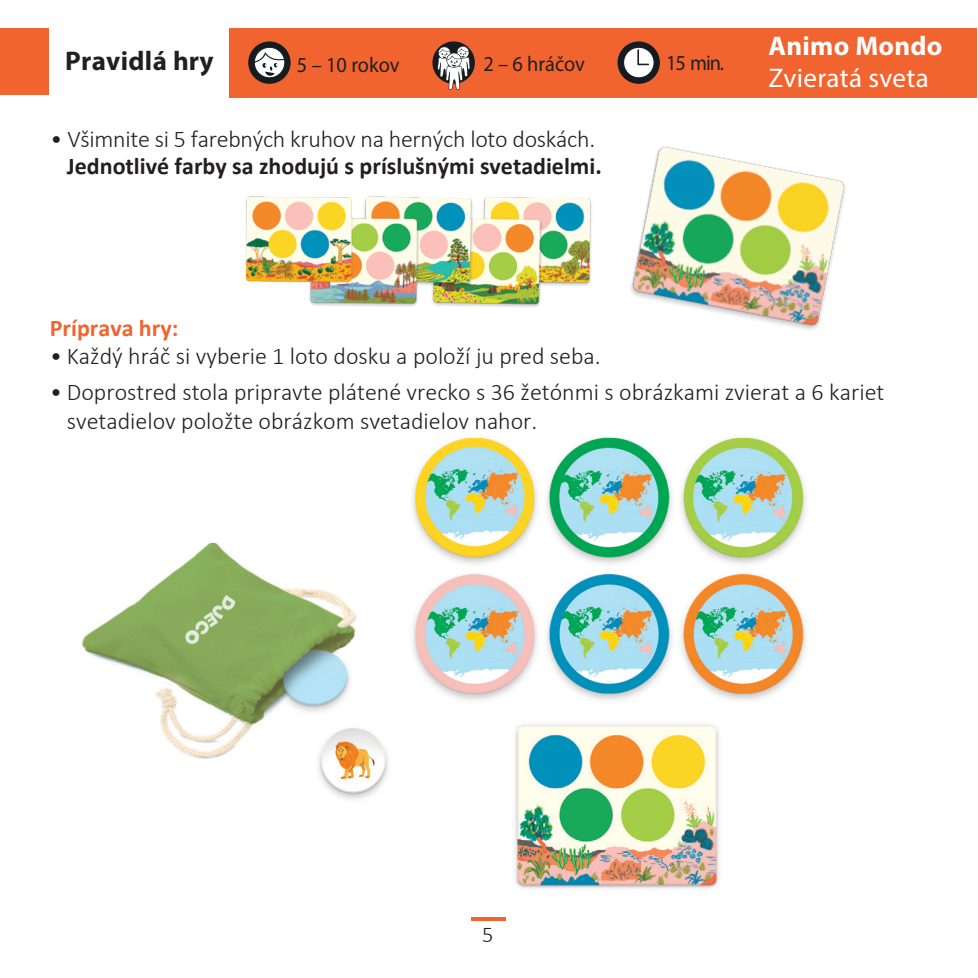
<style>
.page{position:relative;width:978px;height:978px;background:#fff}
.page>*{position:absolute;margin:0;border:0;box-sizing:border-box;transform-origin:0 0}
.t1{font:27px "Myriad Pro";letter-spacing:.01em;color:#fff}
.t2{font:700 27px "Myriad Pro";letter-spacing:.01em;color:#231f20}
.t3{font:700 27px "Myriad Pro";letter-spacing:.01em;color:#fff}
.t4{font:300 24px/28.8px "Calibri";color:#231f20}
.t5{font:700 24px "Calibri";color:#231f20}
.t6{font:700 24px "Calibri";color:#f2642f}
.t7{font:300 22.5px "Calibri";color:#231f20}
.t8{font:21.3px "Myriad Pro";color:#231f20;scale:.95 1}
</style>
<div class="page">
<hr style="left:471px;top:917px;width:34px;height:4px;background:#f2642f">
<img style="left:245px;top:196px;width:347px;height:111px">
<img style="left:630px;top:146px;width:216px;height:184px">
<img style="left:82px;top:542px;width:307px;height:258px">
<img style="left:514px;top:734px;width:206px;height:155px">
<img style="left:382px;top:437px;width:424px;height:297px">
<div style="left:230px;top:28px;width:747px;height:69px;background:#f2642f"></div>
<div style="left:0;top:28px;width:49px;height:67px;background:#f2642f"></div>
<div style="left:248px;top:41px;width:43px;height:43px;background:#161b1f;border-radius:50%"></div>
<svg style="left:254px;top:47px;width:31px;height:31px"></svg>
<svg style="left:432px;top:41px;width:43px;height:43px"></svg>
<svg style="left:437px;top:46px;width:33px;height:44px"></svg>
<svg style="left:617px;top:41px;width:43px;height:43px"></svg>
<svg style="left:623px;top:47px;width:32px;height:31px"></svg>
<p class="t2" style="left:65px;top:45px;width:150px">Pravidlá hry</p>
<p class="t8" style="left:297px;top:52px;width:109px">5 – 10 rokov</p>
<p class="t8" style="left:483px;top:51px;width:109px">2 – 6 hráčov</p>
<p class="t8" style="left:666px;top:49px;width:63px">15 min.</p>
<p class="t4" style="left:50px;top:123px;width:546px">• Všimnite si 5 farebných kruhov na herných loto doskách.</p>
<p class="t5" style="left:67px;top:149px;width:536px">Jednotlivé farby sa zhodujú s príslušnými svetadielmi.</p>
<p class="t3" style="left:768px;top:30px;width:176px">Animo Mondo</p>
<p class="t1" style="left:768px;top:62px;width:162px">Zvieratá sveta</p>
<p class="t6" style="left:50px;top:311px;width:130px">Príprava hry:</p>
<p class="t4" style="left:50px;top:340px;width:552px">• Každý hráč si vyberie 1 loto dosku a položí ju pred seba.</p>
<p class="t4" style="left:67px;top:377px;width:819px;text-indent:-17px">• Doprostred stola pripravte plátené vrecko s 36 žetónmi s obrázkami zvierat a 6 kariet svetadielov položte obrázkom svetadielov nahor.</p>
<p class="t7" style="left:482px;top:921px;width:13px">5</p>
</div>
